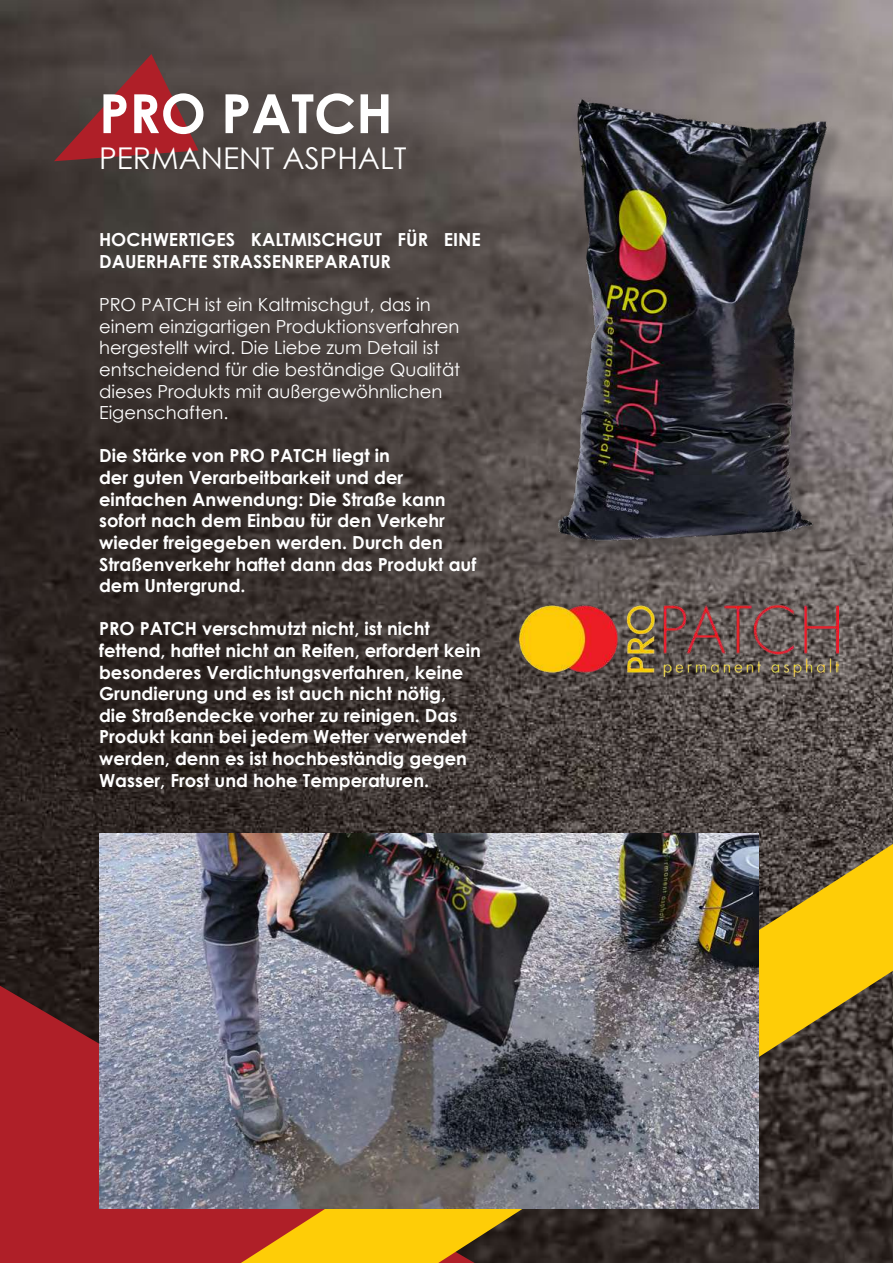
<style>
.page{position:relative;width:893px;height:1263px;background:#fff}
.page>*{position:absolute;margin:0;border:0;box-sizing:border-box;transform-origin:0 0}
.t1{font:700 54px "Century Gothic";color:#fff}
.t2{font:30px "Century Gothic";color:#fff}
.t3{font:700 18px/21.6px "Century Gothic";color:#fff}
.t4{font:18px/21.6px "Century Gothic";color:#fff}
</style>
<div class="page">
<img style="left:0;top:0;width:893px;height:986px">
<svg style="left:54px;top:54px;width:144px;height:107px;background:#793234"></svg>
<div style="left:561px;top:102px;width:284px;height:457px;background:#000;opacity:.2"></div>
<img style="left:520px;top:93px;width:333px;height:452px">
<svg style="left:0;top:986px;width:241px;height:277px;background:#a31e26"></svg>
<svg style="left:241px;top:844px;width:652px;height:419px;background:#7c6322"></svg>
<img style="left:99px;top:833px;width:659px;height:376px">
<img style="left:520px;top:605px;width:319px;height:71px">
<h1 class="t1" style="left:99px;top:73px;width:295px">PRO PATCH</h1>
<h2 class="t2" style="left:99px;top:137px;width:309px">PERMANENT ASPHALT</h2>
<p class="t3" style="left:99px;top:228px;width:383px">HOCHWERTIGES KALTMISCHGUT FÜR EINE<br>DAUERHAFTE STRASSENREPARATUR</p>
<p class="t4" style="left:99px;top:294px;width:363px">PRO PATCH ist ein Kaltmischgut, das in einem einzigartigen Produktionsverfahren hergestellt wird. Die Liebe zum Detail ist entscheidend für die beständige Qualität dieses Produkts mit außergewöhnlichen Eigenschaften.</p>
<p class="t3" style="left:99px;top:444px;width:379px">Die Stärke von PRO PATCH liegt in<br>der guten Verarbeitbarkeit und der einfachen Anwendung: Die Straße kann sofort nach dem Einbau für den Verkehr wieder freigegeben werden. Durch den Straßenverkehr haftet dann das Produkt auf dem Untergrund.</p>
<p class="t3" style="left:99px;top:617px;width:383px">PRO PATCH verschmutzt nicht, ist nicht fettend, haftet nicht an Reifen, erfordert kein besonderes Verdichtungsverfahren, keine Grundierung und es ist auch nicht nötig,<br>die Straßendecke vorher zu reinigen. Das Produkt kann bei jedem Wetter verwendet werden, denn es ist hochbeständig gegen Wasser, Frost und hohe Temperaturen.</p>
</div>
